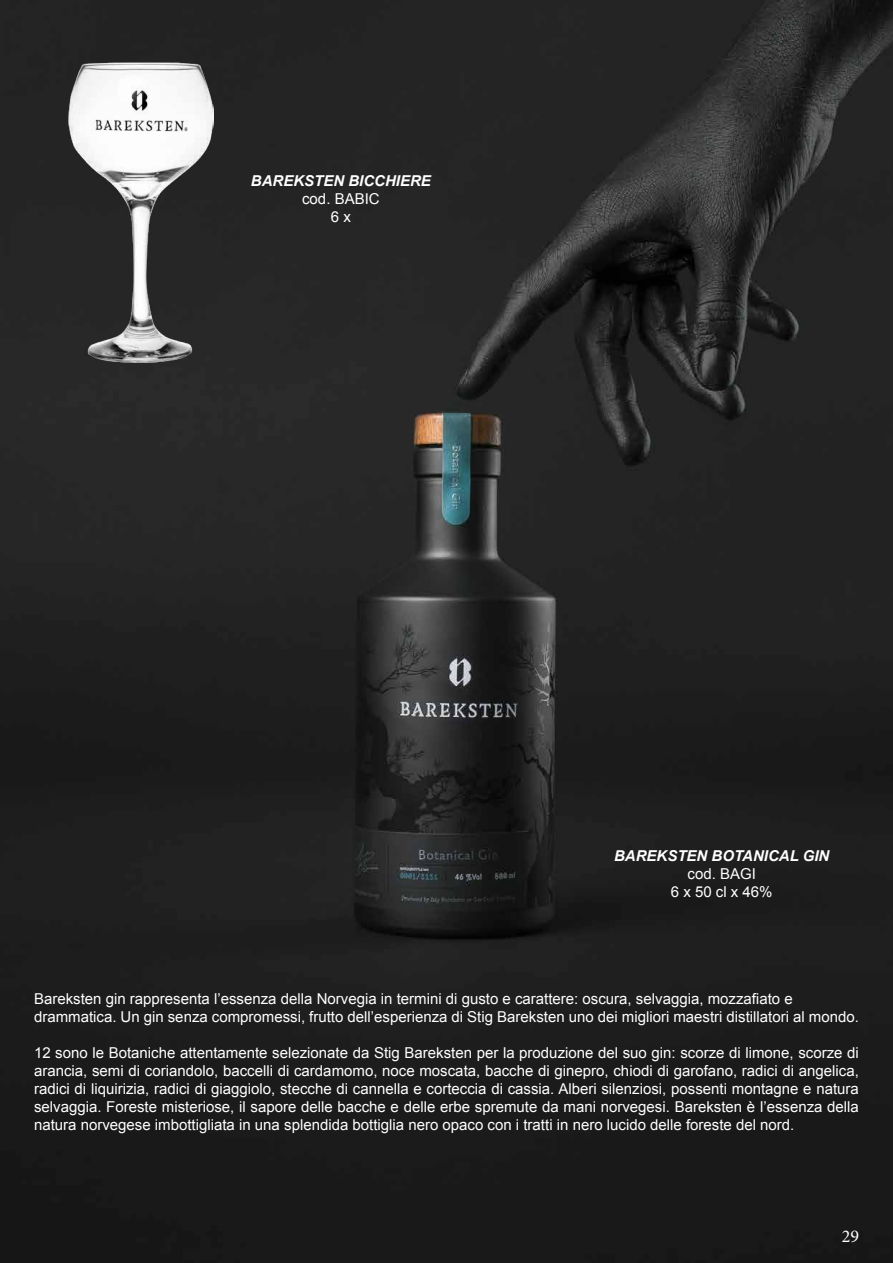
<style>
.page{position:relative;width:893px;height:1263px;background:#fff}
.page>*{position:absolute;margin:0;border:0;box-sizing:border-box;transform-origin:0 0}
.t1{font:18px "Minion Pro";color:#fff}
.t2{font:15px/18px "Arial";color:#fff;text-align:center}
.t3{font:italic 700 15px "Arial";color:#fff}
</style>
<div class="page">
<img style="left:0;top:0;width:893px;height:1263px">
<img style="left:68px;top:63px;width:146px;height:299px">
<p class="t3" style="left:251px;top:171px;width:182px">BAREKSTEN BICCHIERE</p>
<p class="t2" style="left:302px;top:190px;width:79px">cod. BABIC<br>6 x</p>
<p class="t3" style="left:614px;top:846px;width:217px">BAREKSTEN BOTANICAL GIN</p>
<p class="t2" style="left:671px;top:865px;width:103px">cod. BAGI<br>6 x 50 cl x 46%</p>
<p class="t2" style="left:34px;top:990px;width:826px;text-align:left">Bareksten gin rappresenta l’essenza della Norvegia in termini di gusto e carattere: oscura, selvaggia, mozzafiato e drammatica. Un gin senza compromessi, frutto dell’esperienza di Stig Bareksten uno dei migliori maestri distillatori al mondo.</p>
<p class="t2" style="left:34px;top:1044px;width:826px;text-align:justify">12 sono le Botaniche attentamente selezionate da Stig Bareksten per la produzione del suo gin: scorze di limone, scorze di arancia, semi di coriandolo, baccelli di cardamomo, noce moscata, bacche di ginepro, chiodi di garofano, radici di angelica, radici di liquirizia, radici di giaggiolo, stecche di cannella e corteccia di cassia. Alberi silenziosi, possenti montagne e natura selvaggia. Foreste misteriose, il sapore delle bacche e delle erbe spremute da mani norvegesi. Bareksten è l’essenza della natura norvegese imbottigliata in una splendida bottiglia nero opaco con i tratti in nero lucido delle foreste del nord.</p>
<p class="t1" style="left:842px;top:1224px;width:19px">29</p>
</div>
